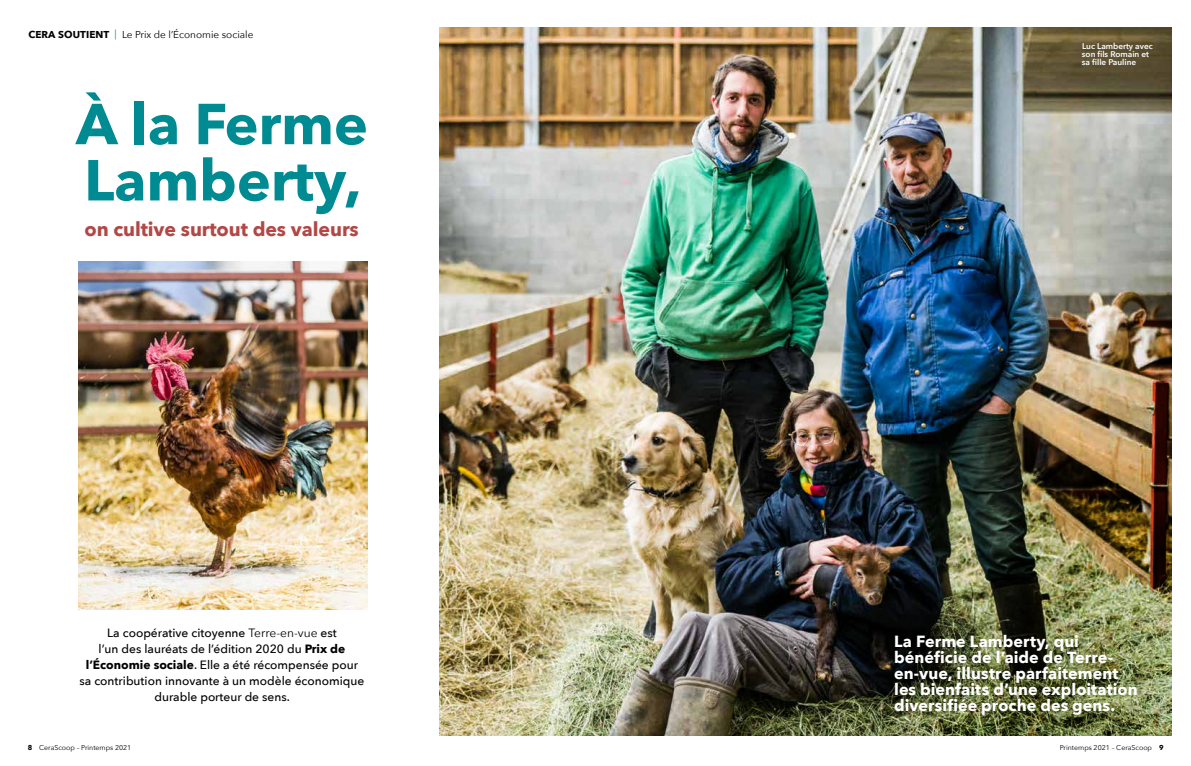
<style>
.page{position:relative;width:1191px;height:766px;background:#fff}
.page>*{position:absolute;margin:0;border:0;box-sizing:border-box;transform-origin:0 0}
.t1{font:700 57.1px/56.2px "Avenir Next";color:#008b93}
.t2{font:700 19.5px "Avenir Next";letter-spacing:-.005em;color:#b24846}
.t3{font:700 16.1px/16.1px "Avenir Next";color:#fff}
.t4{font:500 12px/16px "Avenir Next";color:#000;text-align:center}
.t5{font:10px "Avenir Next";color:#000}
.t6{font:600 8.2px/8.2px "Avenir Next";color:#fff}
.t7{font:7px "Avenir Next";color:#000}
.s1{font-weight:700}
.s2{color:#008b93}
.s3{font-weight:400}
</style>
<div class="page">
<img style="left:439px;top:28px;width:732px;height:707px">
<img style="left:79px;top:262px;width:289px;height:347px">
<p class="t5" style="left:28px;top:26px;width:226px"><span class="s1">CERA SOUTIENT</span> <span class="s2">|</span> Le Prix de l’Économie sociale</p>
<h1 class="t1" style="left:76px;top:95px;width:293px">À la Ferme<br>Lamberty,</h1>
<h2 class="t2" style="left:84px;top:213px;width:276px">on cultive surtout des valeurs</h2>
<p class="t4" style="left:80px;top:623px;width:286px">La coopérative citoyenne <span class="s3">Terre-en-vue</span> est<br>l’un des lauréats de l’édition 2020 du <span class="s1">Prix de l’Économie sociale</span>. Elle a été récompensée pour sa contribution innovante à un modèle économique durable porteur de sens.</p>
<p class="t6" style="left:1082px;top:41px;width:72px">Luc Lamberty avec son fils Romain et sa fille Pauline</p>
<h3 class="t3" style="left:894px;top:632px;width:245px">La Ferme Lamberty, qui bénéficie de l’aide de Terre&shy;en-vue, illustre parfaitement les bienfaits d’une exploitation diversifiée proche des gens.</h3>
<p class="t7" style="left:28px;top:741px;width:105px"><span class="s1">8</span> CeraScoop – Printemps 2021</p>
<p class="t7" style="left:1059px;top:741px;width:105px">Printemps 2021 – CeraScoop <span class="s1">9</span></p>
</div>
